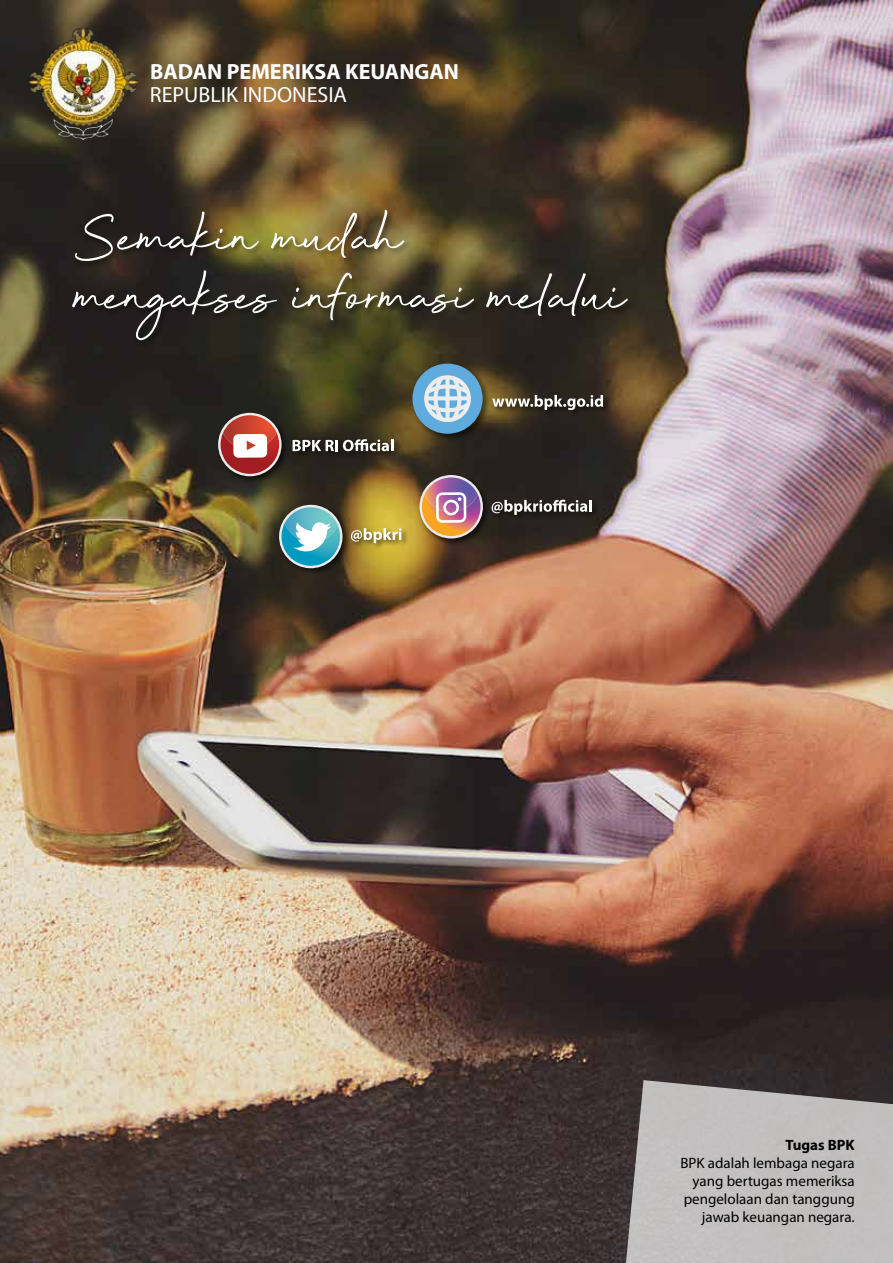
<style>
.page{position:relative;width:893px;height:1263px;background:#fff}
.page>*{position:absolute;margin:0;border:0;box-sizing:border-box;transform-origin:0 0}
.t1{font:700 22.05px "Myriad Pro";color:#fff}
.t2{font:22.05px "Myriad Pro";color:#fff}
.t3{font:15px/18px "Myriad Pro";color:#000;text-align:right}
.t4{font:700 15px "Myriad Pro";color:#000}
</style>
<div class="page">
<img style="left:0;top:0;width:893px;height:1263px">
<svg style="left:623px;top:1080px;width:270px;height:183px;background:#b1afaf"></svg>
<div style="left:71px;top:209px;width:564px;height:138px;background:#000;opacity:.45"></div>
<svg style="left:72px;top:270px;width:556px;height:70px;background:#413c30"></svg>
<svg style="left:75px;top:210px;width:329px;height:51px;background:#6b603f"></svg>
<div style="left:418px;top:473px;width:72px;height:73px;background:#000;opacity:.55"></div>
<svg style="left:419px;top:475px;width:64px;height:64px"></svg>
<svg style="left:422px;top:477px;width:59px;height:59px;background:#b78485"></svg>
<div style="left:278px;top:503px;width:72px;height:73px;background:#000;opacity:.55"></div>
<svg style="left:278px;top:504px;width:65px;height:65px;background:#669da5"></svg>
<div style="left:217px;top:411px;width:72px;height:73px;background:#000;opacity:.55"></div>
<svg style="left:218px;top:413px;width:64px;height:63px"></svg>
<svg style="left:221px;top:415px;width:58px;height:59px"></svg>
<div style="left:411px;top:362px;width:80px;height:80px;background:#000;opacity:.55"></div>
<svg style="left:412px;top:364px;width:71px;height:70px;background:#7fa3b6"></svg>
<div style="left:491px;top:393px;width:119px;height:24px;background:#000;opacity:.55"></div>
<svg style="left:492px;top:395px;width:111px;height:15px"></svg>
<div style="left:349px;top:526px;width:60px;height:25px;background:#000;opacity:.55"></div>
<svg style="left:351px;top:528px;width:50px;height:15px"></svg>
<div style="left:291px;top:437px;width:110px;height:22px;background:#000;opacity:.55"></div>
<svg style="left:293px;top:439px;width:100px;height:12px"></svg>
<div style="left:490px;top:498px;width:109px;height:24px;background:#26211e"></div>
<svg style="left:492px;top:500px;width:100px;height:15px"></svg>
<img style="left:28px;top:27px;width:109px;height:113px">
<h1 class="t1" style="left:150px;top:57px;width:310px">BADAN PEMERIKSA KEUANGAN</h1>
<h1 class="t2" style="left:150px;top:81px;width:199px">REPUBLIK INDONESIA</h1>
<p class="t4" style="left:785px;top:1135px;width:71px">Tugas BPK</p>
<p class="t3" style="left:680px;top:1153px;width:176px">BPK adalah lembaga negara yang bertugas memeriksa pengelolaan dan tanggung jawab keuangan negara.</p>
</div>
